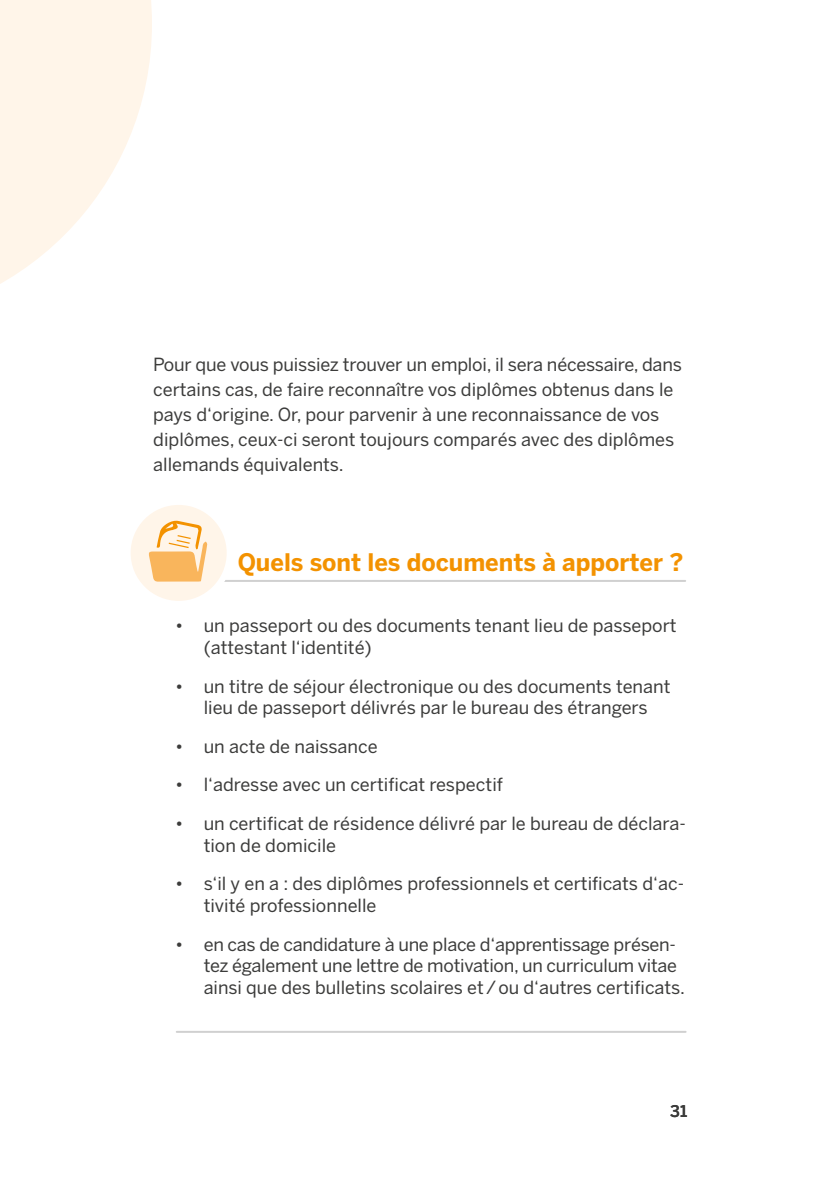
<style>
.page{position:relative;width:840px;height:1191px;background:#fff}
.page>*{position:absolute;margin:0;border:0;box-sizing:border-box;transform-origin:0 0}
.H2_Hinweis{font:700 24px "Benton Sans";color:#f39200}
.t1{font:18px/21.6px "Benton Sans";color:#3c3c3b}
.t2{font:500 16px "Benton Sans";color:#3c3c3b}
</style>
<div class="page">
<hr style="left:208px;top:580px;width:476px;height:2px;background:#d0d0d0">
<div style="left:128px;top:502px;width:101px;height:102px;background:#fff5e9;border-radius:50%"></div>
<div style="left:125px;top:499px;width:107px;height:108px;border:6px solid #fff;border-radius:50%"></div>
<svg style="left:148px;top:520px;width:59px;height:61px"></svg>
<hr style="left:177px;top:1030px;width:508px;height:2px;background:#d0d0d0">
<svg style="left:0;top:0;width:152px;height:284px"></svg>
<p class="t1" style="left:153px;top:352px;width:530px;line-height:25px">Pour que vous puissiez trouver un emploi, il sera nécessaire, dans certains cas, de faire reconnaître vos diplômes obtenus dans le pays d‘origine. Or, pour parvenir à une reconnaissance de vos diplômes, ceux-ci seront toujours comparés avec des diplômes allemands équivalents.</p>
<p class="H2_Hinweis" style="left:237px;top:548px;width:447px">Quels sont les documents à apporter ?</p>
<p class="t1" style="left:203px;top:615px;width:474px;text-indent:-28px">• un passeport ou des documents tenant lieu de passeport (attestant l‘identité)</p>
<p class="t1" style="left:175px;top:675px;width:496px;text-align:center">• un titre de séjour électronique ou des documents tenant lieu de passeport délivrés par le bureau des étrangers</p>
<p class="t1" style="left:175px;top:735px;width:204px">• un acte de naissance</p>
<p class="t1" style="left:175px;top:774px;width:329px">• l‘adresse avec un certificat respectif</p>
<p class="t1" style="left:203px;top:812px;width:483px;text-indent:-28px">• un certificat de résidence délivré par le bureau de déclara&shy;tion de domicile</p>
<p class="t1" style="left:203px;top:872px;width:481px;text-indent:-28px">• s‘il y en a : des diplômes professionnels et certificats d‘ac&shy;tivité professionnelle</p>
<p class="t1" style="left:203px;top:933px;width:482px;text-indent:-28px">• en cas de candidature à une place d‘apprentissage présen&shy;tez également une lettre de motivation, un curriculum vitae ainsi que des bulletins scolaires et/ou d‘autres certificats.</p>
<p class="t2" style="left:670px;top:1101px;width:18px">31</p>
</div>
